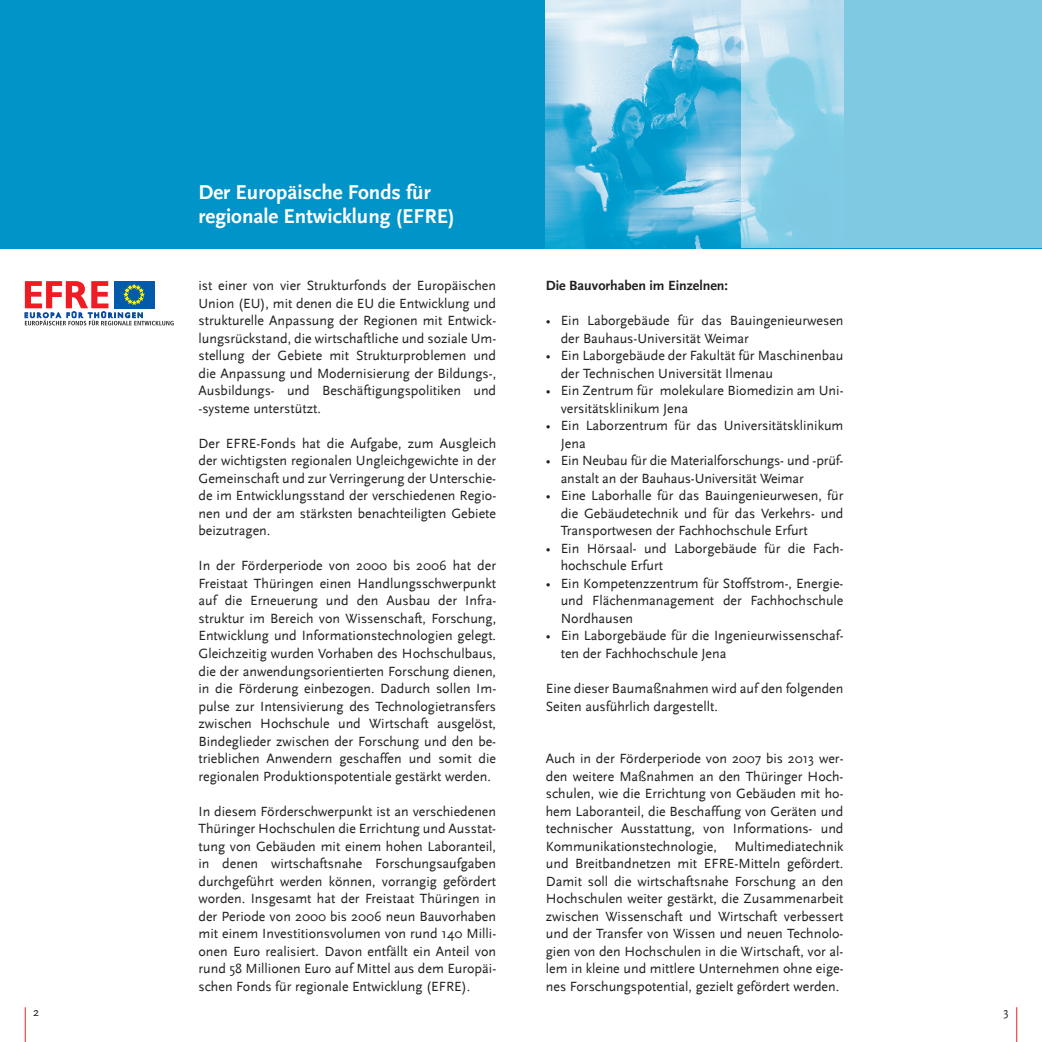
<style>
.page{position:relative;width:1042px;height:1042px;background:#fff}
.page>*{position:absolute;margin:0;border:0;box-sizing:border-box;transform-origin:0 0}
.t1{font:700 21px/24.5px "Scala Sans";color:#fff}
.t2{font:14px/17.5px "Scala Sans";color:#231f20}
.t3{font:700 14px "Scala Sans";color:#231f20}
.t4{font:12.25px "Scala Sans";color:#231f20}
</style>
<div class="page">
<hr style="left:25px;top:1007px;width:1px;height:35px;background:#ee1d23">
<hr style="left:1016px;top:1007px;width:1px;height:35px;background:#ee1d23">
<div style="left:0;top:0;width:1042px;height:248px;background:#0094c8"></div>
<svg style="left:25px;top:281px;width:149px;height:44px"></svg>
<img style="left:546px;top:0;width:195px;height:248px">
<svg style="left:741px;top:0;width:301px;height:248px;background:#88cde5"></svg>
<h1 class="t1" style="left:198px;top:180px;width:258px">Der Europäische Fonds für regionale Entwicklung (EFRE)</h1>
<p class="t2" style="left:198px;top:277px;width:299px;text-align:justify">ist einer von vier Strukturfonds der Europäischen Union (EU), mit denen die EU die Entwicklung und strukturelle Anpassung der Regionen mit Entwick&shy;lungsrückstand, die wirtschaftliche und soziale Um&shy;stellung der Gebiete mit Strukturproblemen und die Anpassung und Modernisierung der Bildungs-, Ausbildungs- und Beschäftigungspolitiken und -systeme unterstützt.</p>
<p class="t2" style="left:198px;top:435px;width:299px;text-align:justify">Der EFRE-Fonds hat die Aufgabe, zum Ausgleich der wichtigsten regionalen Ungleichgewichte in der Gemeinschaft und zur Verringerung der Unterschie&shy;de im Entwicklungsstand der verschiedenen Regio&shy;nen und der am stärksten benachteiligten Gebiete beizutragen.</p>
<p class="t2" style="left:198px;top:557px;width:299px;text-align:justify">In der Förderperiode von 2000 bis 2006 hat der Freistaat Thüringen einen Handlungsschwerpunkt auf die Erneuerung und den Ausbau der Infra&shy;struktur im Bereich von Wissenschaft, Forschung, Entwicklung und Informationstechnologien gelegt.<br>Gleichzeitig wurden Vorhaben des Hochschulbaus, die der anwendungsorientierten Forschung dienen, in die Förderung einbezogen. Dadurch sollen Im&shy;pulse zur Intensivierung des Technologietransfers zwischen Hochschule und Wirtschaft ausgelöst, Bindeglieder zwischen der Forschung und den be&shy;trieblichen Anwendern geschaffen und somit die regionalen Produktionspotentiale gestärkt werden.</p>
<p class="t2" style="left:198px;top:802px;width:299px;text-align:justify">In diesem Förderschwerpunkt ist an verschiedenen Thüringer Hochschulen die Errichtung und Ausstat&shy;tung von Gebäuden mit einem hohen Laboranteil, in denen wirtschaftsnahe Forschungsaufgaben durchgeführt werden können, vorrangig gefördert worden. Insgesamt hat der Freistaat Thüringen in der Periode von 2000 bis 2006 neun Bauvorhaben mit einem Investitionsvolumen von rund 140 Milli&shy;onen Euro realisiert. Davon entfällt ein Anteil von rund 58 Millionen Euro auf Mittel aus dem Europäi&shy;schen Fonds für regionale Entwicklung (EFRE).</p>
<p class="t3" style="left:546px;top:278px;width:184px">Die Bauvorhaben im Einzelnen:</p>
<p class="t2" style="left:561px;top:312px;width:284px;text-indent:-15px">• Ein Laborgebäude für das Bauingenieurwesen der Bauhaus-Universität Weimar</p>
<p class="t2" style="left:561px;top:347px;width:284px;text-indent:-15px">• Ein Laborgebäude der Fakultät für Maschinenbau der Technischen Universität Ilmenau</p>
<p class="t2" style="left:561px;top:382px;width:284px;text-indent:-15px">• Ein Zentrum für molekulare Biomedizin am Uni&shy;versitätsklinikum Jena</p>
<p class="t2" style="left:561px;top:417px;width:284px;text-indent:-15px">• Ein Laborzentrum für das Universitätsklinikum<br>Jena</p>
<p class="t2" style="left:561px;top:452px;width:284px;text-indent:-15px">• Ein Neubau für die Materialforschungs- und -prüf&shy;anstalt an der Bauhaus-Universität Weimar</p>
<p class="t2" style="left:561px;top:487px;width:284px;text-align:justify;text-indent:-15px">• Eine Laborhalle für das Bauingenieurwesen, für die Gebäudetechnik und für das Verkehrs- und Transportwesen der Fachhochschule Erfurt</p>
<p class="t2" style="left:561px;top:540px;width:284px;text-indent:-15px">• Ein Hörsaal- und Laborgebäude für die Fach&shy;hochschule Erfurt</p>
<p class="t2" style="left:561px;top:575px;width:284px;text-align:justify;text-indent:-15px">• Ein Kompetenzzentrum für Stoffstrom-, Energie&shy;und Flächenmanagement der Fachhochschule Nordhausen</p>
<p class="t2" style="left:561px;top:627px;width:284px;text-indent:-15px">• Ein Laborgebäude für die Ingenieurwissenschaf&shy;ten der Fachhochschule Jena</p>
<p class="t2" style="left:546px;top:680px;width:299px">Eine dieser Baumaßnahmen wird auf den folgenden<br>Seiten ausführlich dargestellt.</p>
<p class="t2" style="left:546px;top:750px;width:299px;text-align:justify">Auch in der Förderperiode von 2007 bis 2013 wer&shy;den weitere Maßnahmen an den Thüringer Hoch&shy;schulen, wie die Errichtung von Gebäuden mit ho&shy;hem Laboranteil, die Beschaffung von Geräten und technischer Ausstattung, von Informations- und Kommunikationstechnologie, Multimediatechnik und Breitbandnetzen mit EFRE-Mitteln gefördert.<br>Damit soll die wirtschaftsnahe Forschung an den Hochschulen weiter gestärkt, die Zusammenarbeit zwischen Wissenschaft und Wirtschaft verbessert und der Transfer von Wissen und neuen Technolo&shy;gien von den Hochschulen in die Wirtschaft, vor al&shy;lem in kleine und mittlere Unternehmen ohne eige&shy;nes Forschungspotential, gezielt gefördert werden.</p>
<p class="t4" style="left:33px;top:1006px;width:8px">2</p>
<p class="t4" style="left:1003px;top:1006px;width:7px">3</p>
</div>
